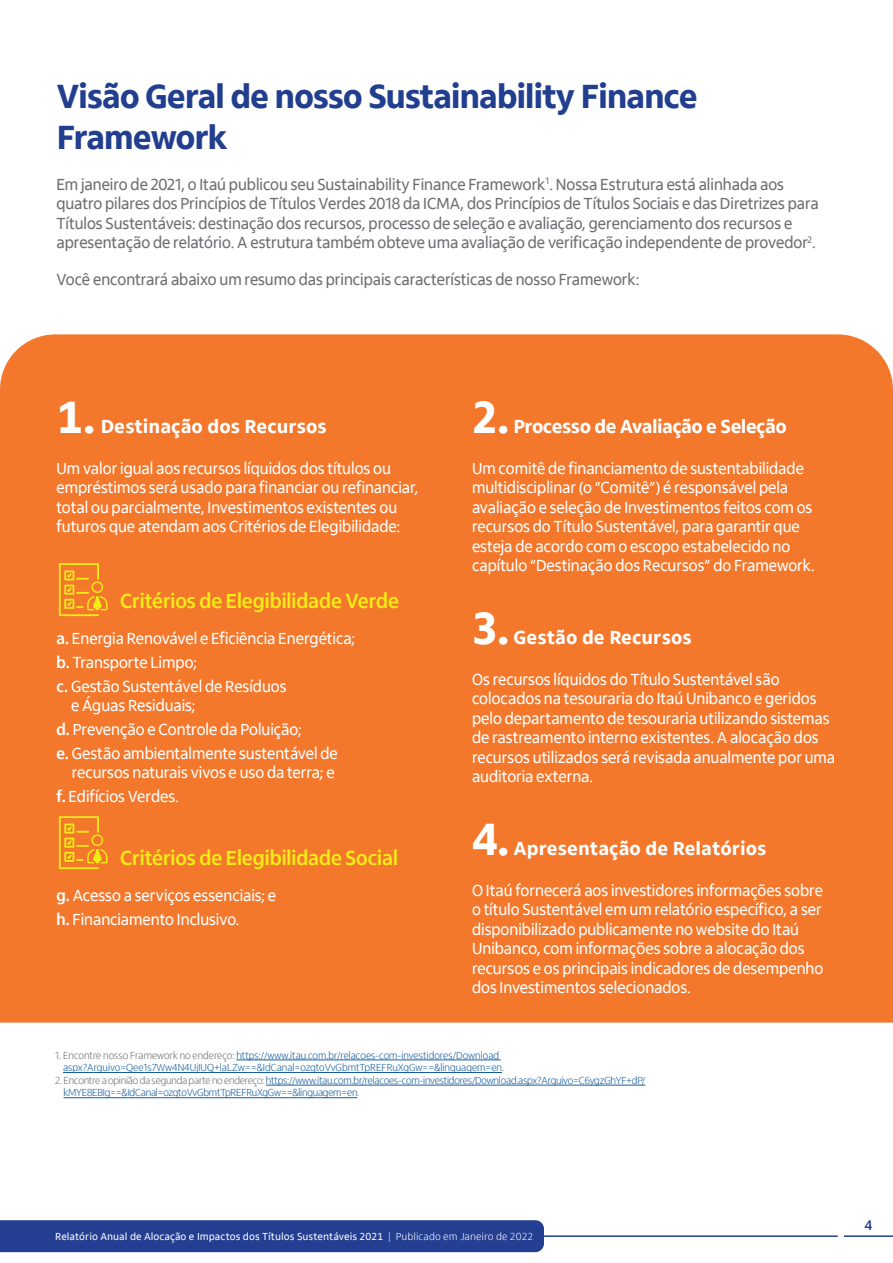
<style>
.page{position:relative;width:893px;height:1263px;background:#fff}
.page>*{position:absolute;margin:0;border:0;box-sizing:border-box;transform-origin:0 0}
.t1{font:800 46.5px "Itau Text";color:#fff}
.t2{font:800 34.5px/41.4px "Itau Text";letter-spacing:-.04em;color:#223f8f}
.t3{font:700 21px "Itau Display";color:#f2eb17}
.t4{font:800 19.5px "Itau Text";color:#fff}
.t5{font:800 19.5px "Itau Text";letter-spacing:-.03em;color:#fff}
.t6{font:16.5px/19.5px "Itau Display";color:#fff}
.t7{font:16.5px/19.5px "Itau Display";color:#6d6f72}
.t8{font:700 14.4px "Itau Text";color:#223f8f}
.t9{font:300 10.5px/12.6px "Itau Display";letter-spacing:-.02em;color:#175d9e}
.t10{font:300 10.5px/12.6px "Itau Display";color:#175d9e}
.t11{font:10.5px "Itau Text";color:#fff}
.s1{font-weight:700}
.s2{color:#6d6f72}
.s3{font-weight:300}
</style>
<div class="page">
<div style="left:0;top:334px;width:893px;height:688px;background:#f4782c"></div>
<hr style="left:236px;top:1059px;width:265px;height:1px;background:#175d9e">
<hr style="left:63px;top:1072px;width:439px;height:1px;background:#175d9e">
<hr style="left:266px;top:1085px;width:379px;height:1px;background:#175d9e">
<hr style="left:63px;top:1097px;width:294px;height:1px;background:#175d9e">
<svg style="left:59px;top:563px;width:49px;height:53px;background:#f39626"></svg>
<svg style="left:59px;top:816px;width:49px;height:53px;background:#f39626"></svg>
<hr style="left:0;top:1235px;width:838px;height:2px;background:#223f8f">
<div style="left:0;top:1220px;width:544px;height:32px;background:#243e91"></div>
<hr style="left:844px;top:1235px;width:49px;height:2px;background:#223f8f">
<h2 class="t2" style="left:56px;top:76px;width:643px">Visão Geral de nosso Sustainability Finance<br>Framework</h2>
<p class="t7" style="left:56px;top:175px;width:764px">Em janeiro de 2021, o Itaú publicou seu Sustainability Finance Framework<sup>1</sup>. Nossa Estrutura está alinhada aos quatro pilares dos Princípios de Títulos Verdes 2018 da ICMA, dos Princípios de Títulos Sociais e das Diretrizes para Títulos Sustentáveis: destinação dos recursos, processo de seleção e avaliação, gerenciamento dos recursos e apresentação de relatório. A estrutura também obteve uma avaliação de verificação independente de provedor<sup>2</sup>.</p>
<p class="t7" style="left:56px;top:270px;width:585px">Você encontrará abaixo um resumo das principais características de nosso Framework:</p>
<h1 class="t1" style="left:56px;top:390px;width:41px">1.</h1>
<p class="t4" style="left:101px;top:415px;width:228px">Destinação dos Recursos</p>
<p class="t6" style="left:56px;top:459px;width:363px">Um valor igual aos recursos líquidos dos títulos ou empréstimos será usado para financiar ou refinanciar, total ou parcialmente, Investimentos existentes ou futuros que atendam aos Critérios de Elegibilidade:</p>
<p class="t3" style="left:120px;top:588px;width:280px">Critérios de Elegibilidade Verde</p>
<p class="t6" style="left:56px;top:627px;width:300px;line-height:23.7px"><span class="s1">a.</span> Energia Renovável e Eficiência Energética; <span class="s1">b.</span> Transporte Limpo;<br><span class="s1">c.</span> Gestão Sustentável de Resíduos</p>
<p class="t6" style="left:56px;top:694px;width:283px;line-height:23.7px;text-indent:15px">e Águas Residuais;<br><span class="s1">d.</span> Prevenção e Controle da Poluição;<br><span class="s1">e.</span> Gestão ambientalmente sustentável de</p>
<p class="t6" style="left:56px;top:761px;width:280px;line-height:23.7px;text-indent:15px">recursos naturais vivos e uso da terra; e <span class="s1">f.</span> Edifícios Verdes.</p>
<p class="t3" style="left:120px;top:845px;width:279px">Critérios de Elegibilidade Social</p>
<p class="t6" style="left:56px;top:884px;width:221px;line-height:23.7px"><span class="s1">g.</span> Acesso a serviços essenciais; e <span class="s1">h.</span> Financiamento Inclusivo.</p>
<h1 class="t1" style="left:472px;top:390px;width:40px">2.</h1>
<p class="t5" style="left:513px;top:415px;width:275px">Processo de Avaliação e Seleção</p>
<p class="t6" style="left:472px;top:459px;width:344px">Um comitê de financiamento de sustentabilidade multidisciplinar (o “Comitê”) é responsável pela avaliação e seleção de Investimentos feitos com os recursos do Título Sustentável, para garantir que esteja de acordo com o escopo estabelecido no capítulo “Destinação dos Recursos” do Framework.</p>
<h1 class="t1" style="left:472px;top:601px;width:40px">3.</h1>
<p class="t4" style="left:513px;top:626px;width:180px">Gestão de Recursos</p>
<p class="t6" style="left:472px;top:670px;width:365px">Os recursos líquidos do Título Sustentável são colocados na tesouraria do Itaú Unibanco e geridos pelo departamento de tesouraria utilizando sistemas de rastreamento interno existentes. A alocação dos recursos utilizados será revisada anualmente por uma auditoria externa.</p>
<h1 class="t1" style="left:472px;top:812px;width:40px">4.</h1>
<p class="t4" style="left:513px;top:837px;width:254px">Apresentação de Relatórios</p>
<p class="t6" style="left:472px;top:881px;width:353px">O Itaú fornecerá aos investidores informações sobre o título Sustentável em um relatório específico, a ser disponibilizado publicamente no website do Itaú Unibanco, com informações sobre a alocação dos recursos e os principais indicadores de desempenho dos Investimentos selecionados.</p>
<p class="t10" style="left:63px;top:1049px;width:443px;text-indent:-8px"><span class="s2">1. Encontre nosso Framework no endereço:</span> https://www.itau.com.br/relacoes-com-investidores/Download aspx?Arquivo=Qee1s7Ww4N4UjIUQ+laLZw==&amp;IdCanal=ozqtoVvGbmtTpREFRuXgGw==&amp;linguagem=en<span class="s2">.</span></p>
<p class="t9" style="left:63px;top:1074px;width:583px;text-indent:-8px"><span class="s2">2. Encontre a opinião da segunda parte no endereço:</span> https://www.itau.com.br/relacoes-com-investidores/Download.aspx?Arquivo=C6ygzGhYF+dP/ kMYE8EBIg==&amp;IdCanal=ozqtoVvGbmtTpREFRuXgGw==&amp;linguagem=en<span class="s2">.</span></p>
<p class="t11" style="left:55px;top:1230px;width:480px">Relatório Anual de Alocação e Impactos dos Títulos Sustentáveis 2021 <span class="s3">| Publicado em Janeiro de 2022</span></p>
<p class="t8" style="left:864px;top:1216px;width:10px">4</p>
</div>
